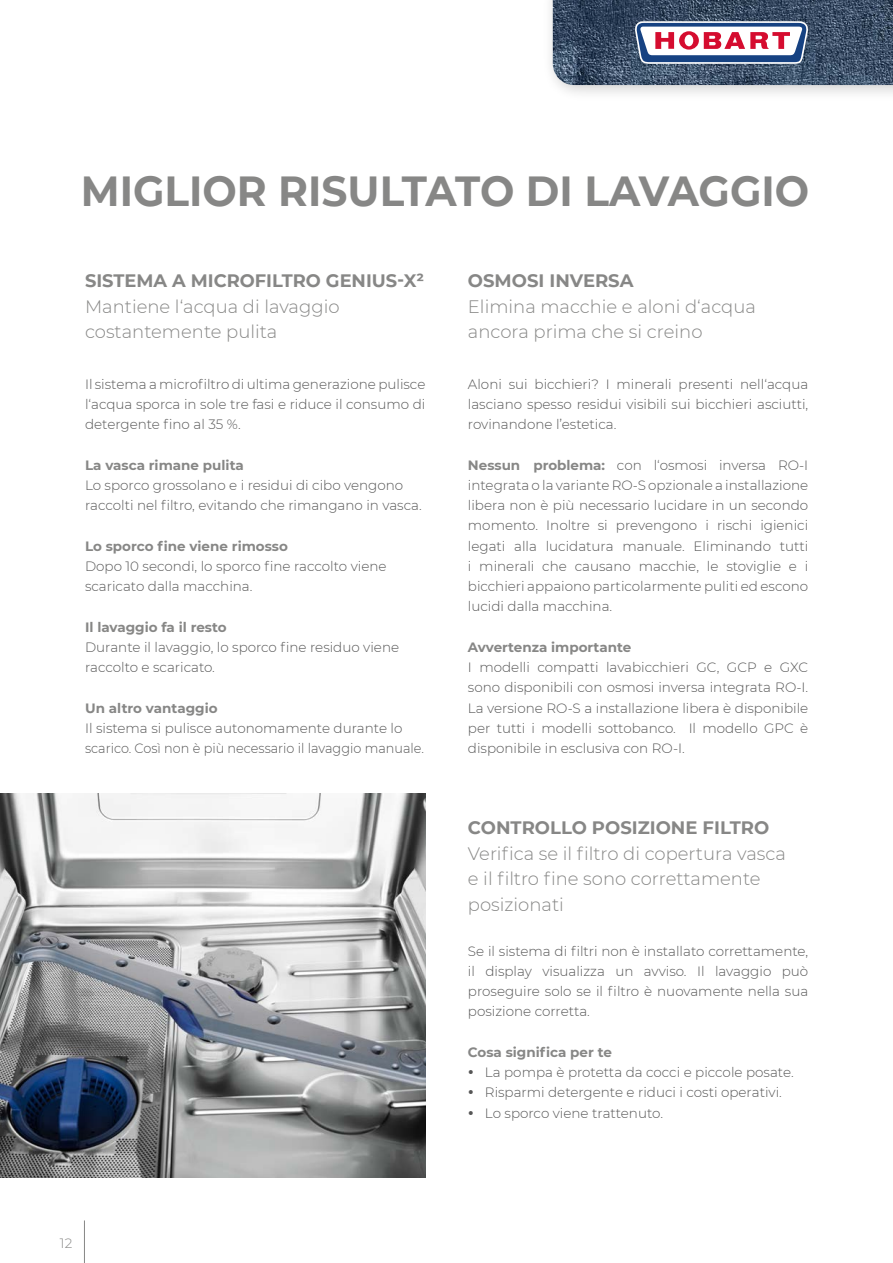
<style>
.page{position:relative;width:893px;height:1263px;background:#fff}
.page>*{position:absolute;margin:0;border:0;box-sizing:border-box;transform-origin:0 0}
.t1{font:700 42px "Montserrat";color:#878786}
.t2{font:300 18px/25.5px "Montserrat";color:#878786}
.t3{font:700 18px "Montserrat";color:#878786}
.t4{font:300 13.5px/20.2px "Montserrat";color:#565656;text-align:justify}
.t5{font:700 13.5px "Montserrat";color:#878786}
.t6{font:300 13.5px "Montserrat";color:#878786}
.s1{font-weight:700;color:#878786}
</style>
<div class="page">
<hr style="left:84px;top:1220px;width:1px;height:43px;background:#878786">
<img style="left:0;top:794px;width:425px;height:384px">
<div style="left:541px;top:0;width:352px;height:102px;background:#000;opacity:.2"></div>
<img style="left:553px;top:0;width:340px;height:85px">
<svg style="left:635px;top:21px;width:173px;height:43px"></svg>
<h1 class="t1" style="left:81px;top:161px;width:730px">MIGLIOR RISULTATO DI LAVAGGIO</h1>
<h2 class="t3" style="left:85px;top:268px;width:340px">SISTEMA A MICROFILTRO GENIUS-X²</h2>
<h2 class="t2" style="left:85px;top:293px;width:256px">Mantiene l‘acqua di lavaggio costantemente pulita</h2>
<p class="t4" style="left:85px;top:373px;width:342px">Il sistema a microfiltro di ultima generazione pulisce l‘acqua sporca in sole tre fasi e riduce il consumo di detergente fino al 35 %.</p>
<p class="t5" style="left:85px;top:455px;width:160px">La vasca rimane pulita</p>
<p class="t4" style="left:85px;top:474px;width:338px">Lo sporco grossolano e i residui di cibo vengono raccolti nel filtro, evitando che rimangano in vasca.</p>
<p class="t5" style="left:85px;top:536px;width:204px">Lo sporco fine viene rimosso</p>
<p class="t4" style="left:85px;top:555px;width:303px">Dopo 10 secondi, lo sporco fine raccolto viene scaricato dalla macchina.</p>
<p class="t5" style="left:85px;top:617px;width:143px">Il lavaggio fa il resto</p>
<p class="t4" style="left:85px;top:636px;width:316px">Durante il lavaggio, lo sporco fine residuo viene raccolto e scaricato.</p>
<p class="t5" style="left:85px;top:698px;width:134px">Un altro vantaggio</p>
<p class="t4" style="left:85px;top:717px;width:341px">Il sistema si pulisce autonomamente durante lo scarico. Così non è più necessario il lavaggio manuale.</p>
<h2 class="t3" style="left:468px;top:268px;width:167px">OSMOSI INVERSA</h2>
<h2 class="t2" style="left:468px;top:293px;width:289px">Elimina macchie e aloni d‘acqua ancora prima che si creino</h2>
<p class="t4" style="left:468px;top:373px;width:342px">Aloni sui bicchieri? I minerali presenti nell‘acqua lasciano spesso residui visibili sui bicchieri asciutti, rovinandone l’estetica.</p>
<p class="t4" style="left:468px;top:454px;width:342px"><span class="s1">Nessun problema:</span> con l‘osmosi inversa RO-I integrata o la variante RO-S opzionale a installazione libera non è più necessario lucidare in un secondo momento. Inoltre si prevengono i rischi igienici legati alla lucidatura manuale. Eliminando tutti i minerali che causano macchie, le stoviglie e i bicchieri appaiono particolarmente puliti ed escono lucidi dalla macchina.</p>
<p class="t5" style="left:468px;top:637px;width:165px">Avvertenza importante</p>
<p class="t4" style="left:468px;top:657px;width:342px">I modelli compatti lavabicchieri GC, GCP e GXC sono disponibili con osmosi inversa integrata RO-I.<br>La versione RO-S a installazione libera è disponibile per tutti i modelli sottobanco. Il modello GPC è disponibile in esclusiva con RO-I.</p>
<h2 class="t3" style="left:468px;top:815px;width:303px">CONTROLLO POSIZIONE FILTRO</h2>
<h2 class="t2" style="left:468px;top:840px;width:320px">Verifica se il filtro di copertura vasca e il filtro fine sono correttamente posizionati</h2>
<p class="t4" style="left:468px;top:940px;width:342px">Se il sistema di filtri non è installato correttamente, il display visualizza un avviso. Il lavaggio può proseguire solo se il filtro è nuovamente nella sua posizione corretta.</p>
<p class="t5" style="left:468px;top:1042px;width:146px">Cosa significa per te</p>
<p class="t4" style="left:485px;top:1062px;width:310px;text-align:left">La pompa è protetta da cocci e piccole posate.<br>Risparmi detergente e riduci i costi operativi.<br>Lo sporco viene trattenuto.</p>
<p class="t6" style="left:60px;top:1234px;width:14px">12</p>
</div>
